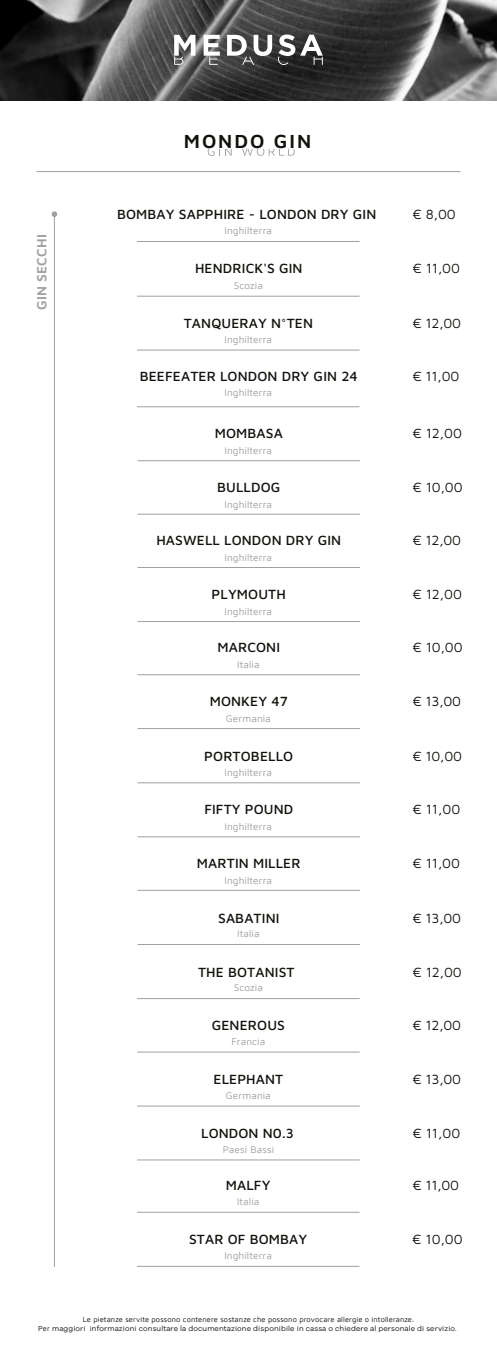
<style>
.page{position:relative;width:497px;height:1347px;background:#fff}
.page>*{position:absolute;margin:0;border:0;box-sizing:border-box;transform-origin:0 0}
.t1{font:600 19.5px "Maven Pro";letter-spacing:.1em;color:#13110c}
.t2{font:500 13.75px "Maven Pro";letter-spacing:.01em;color:#13110c}
.t3{font:13.75px "Maven Pro";color:#13110c}
.t4{font:600 13.75px "Maven Pro";letter-spacing:.01em;color:#a0a0a0}
.t5{font:10px "Maven Pro";letter-spacing:.01em;color:#a0a0a0}
.t6{font:7.5px "Galyon";letter-spacing:.015em;color:#13110c}
.t7{font:7.5px "Maven Pro";letter-spacing:.015em;color:#13110c}
.s1{font-family:"Maven Pro"}
</style>
<div class="page">
<hr style="left:36px;top:171px;width:424px;height:1px;background:#a0a0a0">
<svg style="left:242px;top:149px;width:52px;height:7px"></svg>
<svg style="left:207px;top:149px;width:24px;height:7px"></svg>
<hr style="left:137px;top:241px;width:222px;height:1px;background:#a0a0a0">
<hr style="left:54px;top:214px;width:1px;height:1052px;background:#a0a0a0">
<hr style="left:137px;top:296px;width:222px;height:1px;background:#a0a0a0">
<hr style="left:137px;top:350px;width:222px;height:1px;background:#a0a0a0">
<hr style="left:137px;top:406px;width:222px;height:1px;background:#a0a0a0">
<svg style="left:52px;top:212px;width:5px;height:4px"></svg>
<hr style="left:137px;top:460px;width:222px;height:1px;background:#a0a0a0">
<hr style="left:137px;top:514px;width:222px;height:1px;background:#a0a0a0">
<hr style="left:137px;top:567px;width:222px;height:1px;background:#a0a0a0">
<hr style="left:137px;top:621px;width:222px;height:1px;background:#a0a0a0">
<img style="left:0;top:0;width:496px;height:100px">
<svg style="left:174px;top:35px;width:21px;height:30px"></svg>
<svg style="left:203px;top:35px;width:16px;height:30px"></svg>
<svg style="left:227px;top:34px;width:95px;height:31px"></svg>
<hr style="left:137px;top:674px;width:222px;height:1px;background:#a0a0a0">
<hr style="left:137px;top:728px;width:222px;height:1px;background:#a0a0a0">
<hr style="left:137px;top:836px;width:222px;height:1px;background:#a0a0a0">
<hr style="left:137px;top:890px;width:222px;height:1px;background:#a0a0a0">
<hr style="left:137px;top:944px;width:222px;height:1px;background:#a0a0a0">
<hr style="left:137px;top:782px;width:222px;height:1px;background:#a0a0a0">
<hr style="left:137px;top:998px;width:222px;height:1px;background:#a0a0a0">
<hr style="left:137px;top:1051px;width:222px;height:1px;background:#a0a0a0">
<hr style="left:137px;top:1159px;width:222px;height:1px;background:#a0a0a0">
<hr style="left:137px;top:1211px;width:222px;height:1px;background:#a0a0a0">
<hr style="left:137px;top:1265px;width:222px;height:1px;background:#a0a0a0">
<hr style="left:137px;top:1105px;width:222px;height:1px;background:#a0a0a0">
<p class="t4" style="left:32px;top:310px;width:77px;rotate:-90deg">GIN SECCHI</p>
<h1 class="t1" style="left:183px;top:128px;width:129px">MONDO GIN</h1>
<p class="t2" style="left:117px;top:205px;width:260px">BOMBAY SAPPHIRE - LONDON DRY GIN</p>
<p class="t3" style="left:412px;top:205px;width:45px">€ 8,00</p>
<p class="t5" style="left:224px;top:224px;width:49px">Inghilterra</p>
<p class="t2" style="left:195px;top:259px;width:109px">HENDRICK'S GIN</p>
<p class="t5" style="left:233px;top:278px;width:31px">Scozia</p>
<p class="t3" style="left:412px;top:259px;width:49px">€ 11,00</p>
<p class="t2" style="left:183px;top:314px;width:131px">TANQUERAY N°TEN</p>
<p class="t5" style="left:224px;top:333px;width:49px">Inghilterra</p>
<p class="t3" style="left:412px;top:314px;width:50px">€ 12,00</p>
<p class="t2" style="left:139px;top:367px;width:219px">BEEFEATER LONDON DRY GIN 24</p>
<p class="t5" style="left:224px;top:386px;width:49px">Inghilterra</p>
<p class="t3" style="left:412px;top:367px;width:48px">€ 11,00</p>
<p class="t2" style="left:214px;top:424px;width:70px">MOMBASA</p>
<p class="t5" style="left:224px;top:443px;width:49px">Inghilterra</p>
<p class="t3" style="left:412px;top:424px;width:51px">€ 12,00</p>
<p class="t2" style="left:217px;top:478px;width:65px">BULLDOG</p>
<p class="t5" style="left:224px;top:497px;width:49px">Inghilterra</p>
<p class="t3" style="left:412px;top:478px;width:52px">€ 10,00</p>
<p class="t2" style="left:156px;top:531px;width:186px">HASWELL LONDON DRY GIN</p>
<p class="t5" style="left:224px;top:550px;width:49px">Inghilterra</p>
<p class="t3" style="left:412px;top:531px;width:50px">€ 12,00</p>
<p class="t2" style="left:211px;top:585px;width:76px">PLYMOUTH</p>
<p class="t5" style="left:224px;top:604px;width:49px">Inghilterra</p>
<p class="t3" style="left:412px;top:585px;width:51px">€ 12,00</p>
<p class="t2" style="left:217px;top:638px;width:64px">MARCONI</p>
<p class="t5" style="left:237px;top:657px;width:24px">Italia</p>
<p class="t3" style="left:412px;top:638px;width:52px">€ 10,00</p>
<p class="t2" style="left:209px;top:692px;width:79px">MONKEY 47</p>
<p class="t5" style="left:226px;top:711px;width:46px">Germania</p>
<p class="t3" style="left:412px;top:692px;width:50px">€ 13,00</p>
<p class="t2" style="left:204px;top:746px;width:90px">PORTOBELLO</p>
<p class="t5" style="left:224px;top:765px;width:49px">Inghilterra</p>
<p class="t3" style="left:412px;top:746px;width:51px">€ 10,00</p>
<p class="t2" style="left:204px;top:800px;width:90px">FIFTY POUND</p>
<p class="t5" style="left:224px;top:819px;width:49px">Inghilterra</p>
<p class="t3" style="left:412px;top:800px;width:49px">€ 11,00</p>
<p class="t2" style="left:197px;top:853px;width:105px">MARTIN MILLER</p>
<p class="t5" style="left:224px;top:873px;width:49px">Inghilterra</p>
<p class="t3" style="left:412px;top:853px;width:49px">€ 11,00</p>
<p class="t2" style="left:218px;top:908px;width:63px">SABATINI</p>
<p class="t5" style="left:237px;top:926px;width:24px">Italia</p>
<p class="t3" style="left:412px;top:908px;width:50px">€ 13,00</p>
<p class="t2" style="left:198px;top:962px;width:98px">THE BOTANIST</p>
<p class="t5" style="left:233px;top:980px;width:31px">Scozia</p>
<p class="t3" style="left:412px;top:962px;width:51px">€ 12,00</p>
<p class="t2" style="left:211px;top:1015px;width:75px">GENEROUS</p>
<p class="t5" style="left:231px;top:1034px;width:35px">Francia</p>
<p class="t3" style="left:412px;top:1015px;width:50px">€ 12,00</p>
<p class="t2" style="left:213px;top:1069px;width:71px">ELEPHANT</p>
<p class="t5" style="left:226px;top:1088px;width:46px">Germania</p>
<p class="t3" style="left:412px;top:1069px;width:50px">€ 13,00</p>
<p class="t2" style="left:201px;top:1123px;width:94px">LONDON N0.3</p>
<p class="t5" style="left:222px;top:1142px;width:53px">Paesi Bassi</p>
<p class="t2" style="left:225px;top:1175px;width:46px">MALFY</p>
<p class="t5" style="left:237px;top:1194px;width:24px">Italia</p>
<p class="t3" style="left:412px;top:1123px;width:49px">€ 11,00</p>
<p class="t3" style="left:412px;top:1175px;width:48px">€ 11,00</p>
<p class="t2" style="left:189px;top:1229px;width:120px">STAR OF BOMBAY</p>
<p class="t5" style="left:224px;top:1248px;width:49px">Inghilterra</p>
<p class="t3" style="left:411px;top:1229px;width:52px">€ 10,00</p>
<p class="t7" style="left:83px;top:1313px;width:332px">Le pietanze servite possono contenere sostanze che possono provocare allergie o intolleranze.</p>
<p class="t6" style="left:38px;top:1322px;width:419px"><span class="s1">Per</span> maggiori informazioni consultare la documentazione disponibile in cassa o chiedere al personale di servizio.</p>
</div>
